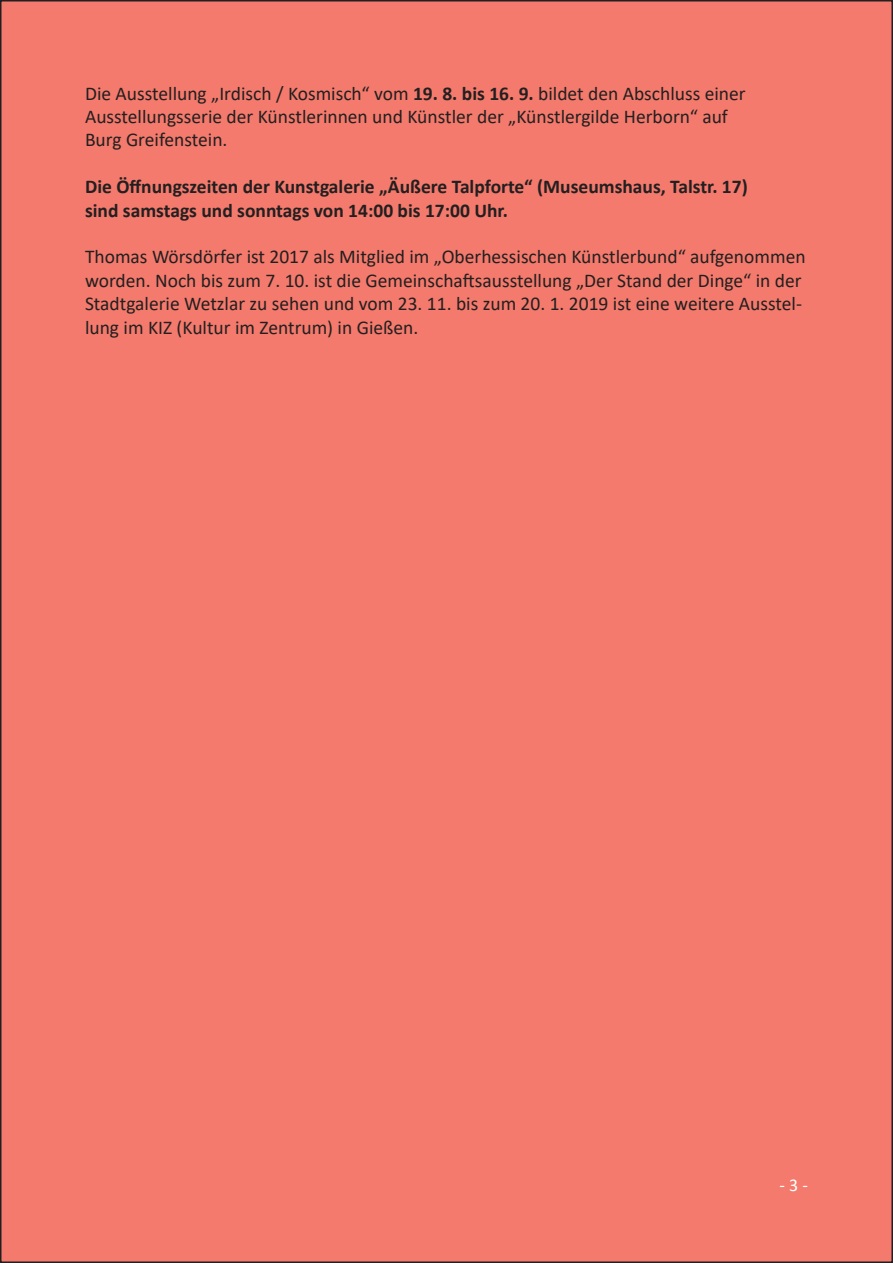
<style>
.page{position:relative;width:893px;height:1263px;background:#fff}
.page>*{position:absolute;margin:0;border:0;box-sizing:border-box;transform-origin:0 0}
.t1{font:19.5px/23.4px "Calibri";color:#231f20}
.t2{font:700 19.5px/23.4px "Calibri";color:#231f20}
.t3{font:18px "Calibri";color:#fff}
.s1{font-weight:700}
</style>
<div class="page">
<div style="left:1px;top:1px;width:891px;height:1261px;background:#f37a6c"></div>
<p class="t1" style="left:85px;top:81px;width:662px">Die Ausstellung „Irdisch / Kosmisch“ vom <span class="s1">19. 8. bis 16. 9.</span> bildet den Abschluss einer<br>Ausstellungsserie der Künstlerinnen und Künstler der „Künstlergilde Herborn“ auf<br>Burg Greifenstein.</p>
<p class="t2" style="left:85px;top:175px;width:664px">Die Öffnungszeiten der Kunstgalerie „Äußere Talpforte“ (Museumshaus, Talstr. 17) sind samstags und sonntags von 14:00 bis 17:00 Uhr.</p>
<p class="t1" style="left:85px;top:245px;width:722px">Thomas Wörsdörfer ist 2017 als Mitglied im „Oberhessischen Künstlerbund“ aufgenommen worden. Noch bis zum 7. 10. ist die Gemeinschaftsausstellung „Der Stand der Dinge“ in der Stadtgalerie Wetzlar zu sehen und vom 23. 11. bis zum 20. 1. 2019 ist eine weitere Ausstel&shy;lung im KIZ (Kultur im Zentrum) in Gießen.</p>
<p class="t3" style="left:780px;top:1173px;width:30px">- 3 -</p>
</div>
